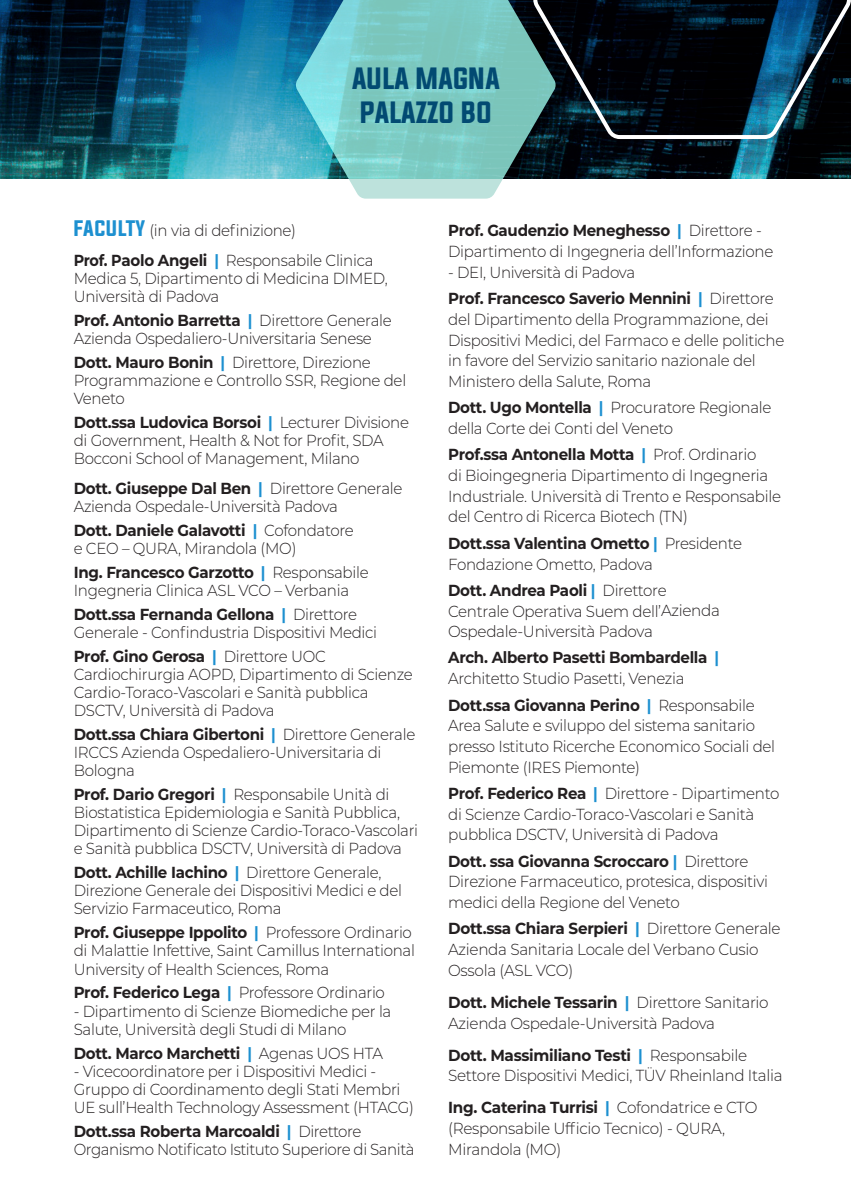
<style>
.page{position:relative;width:851px;height:1191px;background:#fff}
.page>*{position:absolute;margin:0;border:0;box-sizing:border-box;transform-origin:0 0}
.t1{font:26px/34px "Evogria";color:#024a72}
.t2{font:300 16px/18.2px "Montserrat";letter-spacing:-.02em;color:#231f20;scale:.94 1}
.t3{font:300 16px/20.6px "Montserrat";letter-spacing:-.02em;color:#231f20;scale:.95 1}
.t4{font:700 16px "Montserrat";letter-spacing:-.02em;color:#231f20;scale:.94 1}
.s1{font-family:"Evogria";font-weight:400;font-size:19px;color:#1d90d0}
.s2{font-weight:700}
.s3{font-weight:700;color:#1d90d0}
.s4{color:#1d90d0}
.s5{font-weight:300}
</style>
<div class="page">
<img style="left:0;top:0;width:850px;height:179px">
<svg style="left:295px;top:0;width:261px;height:199px;background:#79c1c0"></svg>
<svg style="left:529px;top:0;width:321px;height:141px;background:#10232d"></svg>
<p class="t1" style="left:352px;top:63px;width:149px">AULA MAGNA<br>PALAZZO BO</p>
<p class="t2" style="left:74px;top:215px;width:320px;line-height:29.4px"><span class="s1">FACULTY</span> (in via di definizione)<br><span class="s2">Prof. Paolo Angeli</span> <span class="s3">|</span> Responsabile Clinica</p>
<p class="t2" style="left:74px;top:268px;width:335px">Medica 5, Dipartimento di Medicina DIMED,<br>Università di Padova</p>
<p class="t2" style="left:74px;top:310px;width:340px"><span class="s2">Prof. Antonio Barretta</span> <span class="s3">|</span> Direttore Generale<br>Azienda Ospedaliero-Universitaria Senese</p>
<p class="t2" style="left:74px;top:352px;width:355px"><span class="s2">Dott. Mauro Bonin</span> <span class="s3">|</span> Direttore, Direzione<br>Programmazione e Controllo SSR, Regione del<br>Veneto</p>
<p class="t2" style="left:74px;top:412px;width:358px"><span class="s2">Dott.ssa Ludovica Borsoi</span> <span class="s3">|</span> Lecturer Divisione di Government, Health &amp; Not for Profit, SDA<br>Bocconi School of Management, Milano</p>
<p class="t2" style="left:74px;top:478px;width:351px"><span class="s2">Dott. Giuseppe Dal Ben</span> <span class="s3">|</span> Direttore Generale<br>Azienda Ospedale-Università Padova</p>
<p class="t2" style="left:74px;top:520px;width:299px"><span class="s2">Dott. Daniele Galavotti</span> <span class="s3">|</span> Cofondatore e CEO – QURA, Mirandola (MO)</p>
<p class="t2" style="left:74px;top:562px;width:315px"><span class="s2">Ing. Francesco Garzotto</span> <span class="s3">|</span> Responsabile<br>Ingegneria Clinica ASL VCO – Verbania</p>
<p class="t2" style="left:74px;top:604px;width:324px"><span class="s2">Dott.ssa Fernanda Gellona</span> <span class="s3">|</span> Direttore<br>Generale - Confindustria Dispositivi Medici</p>
<p class="t2" style="left:74px;top:646px;width:362px"><span class="s2">Prof. Gino Gerosa</span> <span class="s3">|</span> Direttore UOC Cardiochirurgia AOPD, Dipartimento di Scienze Cardio-Toraco-Vascolari e Sanità pubblica DSCTV, Università di Padova</p>
<p class="t2" style="left:74px;top:724px;width:365px"><span class="s2">Dott.ssa Chiara Gibertoni</span> <span class="s3">|</span> Direttore Generale<br>IRCCS Azienda Ospedaliero-Universitaria di<br>Bologna</p>
<p class="t2" style="left:74px;top:784px;width:368px"><span class="s2">Prof. Dario Gregori</span> <span class="s3">|</span> Responsabile Unità di Biostatistica Epidemiologia e Sanità Pubblica, Dipartimento di Scienze Cardio-Toraco-Vascolari e Sanità pubblica DSCTV, Università di Padova</p>
<p class="t2" style="left:74px;top:863px;width:351px"><span class="s2">Dott. Achille Iachino</span> <span class="s3">|</span> Direttore Generale,<br>Direzione Generale dei Dispositivi Medici e del<br>Servizio Farmaceutico, Roma</p>
<p class="t2" style="left:74px;top:923px;width:364px"><span class="s2">Prof. Giuseppe Ippolito</span> <span class="s3">|</span> Professore Ordinario di Malattie Infettive, Saint Camillus International<br>University of Health Sciences, Roma</p>
<p class="t2" style="left:74px;top:983px;width:332px"><span class="s2">Prof. Federico Lega</span> <span class="s3">|</span> Professore Ordinario</p>
<p class="t2" style="left:74px;top:1001px;width:339px">- Dipartimento di Scienze Biomediche per la<br>Salute, Università degli Studi di Milano</p>
<p class="t4" style="left:74px;top:1041px;width:330px">Dott. Marco Marchetti <span class="s4">|</span> <span class="s5">Agenas UOS HTA</span></p>
<p class="t2" style="left:74px;top:1061px;width:363px">- Vicecoordinatore per i Dispositivi Medici -<br>Gruppo di Coordinamento degli Stati Membri<br>UE sull’Health Technology Assessment (HTACG)</p>
<p class="t2" style="left:74px;top:1121px;width:364px"><span class="s2">Dott.ssa Roberta Marcoaldi</span> <span class="s3">|</span> Direttore<br>Organismo Notificato Istituto Superiore di Sanità</p>
<p class="t2" style="left:448px;top:220px;width:347px;line-height:20.6px"><span class="s2">Prof. Gaudenzio Meneghesso</span> <span class="s3">|</span> Direttore -<br>Dipartimento di Ingegneria dell’Informazione</p>
<p class="t2" style="left:448px;top:258px;width:348px;line-height:26.4px">- DEI, Università di Padova<br><span class="s2">Prof. Francesco Saverio Mennini</span> <span class="s3">|</span> Direttore</p>
<p class="t2" style="left:448px;top:308px;width:359px;line-height:20.6px">del Dipartimento della Programmazione, dei Dispositivi Medici, del Farmaco e delle politiche in favore del Servizio sanitario nazionale del Ministero della Salute, Roma</p>
<p class="t2" style="left:448px;top:397px;width:345px;line-height:20.6px"><span class="s2">Dott. Ugo Montella</span> <span class="s3">|</span> Procuratore Regionale della Corte dei Conti del Veneto</p>
<p class="t2" style="left:448px;top:444px;width:355px;line-height:20.6px"><span class="s2">Prof.ssa Antonella Motta</span> <span class="s3">|</span> Prof. Ordinario<br>di Bioingegneria Dipartimento di Ingegneria Industriale. Università di Trento e Responsabile del Centro di Ricerca Biotech (TN)</p>
<p class="t2" style="left:448px;top:532px;width:314px;line-height:20.6px"><span class="s2">Dott.ssa Valentina Ometto</span> <span class="s3">|</span> Presidente<br>Fondazione Ometto, Padova</p>
<p class="t2" style="left:448px;top:579px;width:290px;line-height:20.6px"><span class="s2">Dott. Andrea Paoli</span> <span class="s3">|</span> Direttore<br>Centrale Operativa Suem dell’Azienda<br>Ospedale-Università Padova</p>
<p class="t2" style="left:448px;top:647px;width:289px;line-height:20.6px"><span class="s2">Arch. Alberto Pasetti Bombardella</span> <span class="s3">|<br></span>Architetto Studio Pasetti, Venezia</p>
<p class="t2" style="left:448px;top:694px;width:349px;line-height:20.6px"><span class="s2">Dott.ssa Giovanna Perino</span> <span class="s3">|</span> Responsabile Area Salute e sviluppo del sistema sanitario presso Istituto Ricerche Economico Sociali del Piemonte (IRES Piemonte)</p>
<p class="t2" style="left:448px;top:782px;width:354px;line-height:20.6px"><span class="s2">Prof. Federico Rea</span> <span class="s3">|</span> Direttore - Dipartimento di Scienze Cardio-Toraco-Vascolari e Sanità pubblica DSCTV, Università di Padova</p>
<p class="t2" style="left:448px;top:850px;width:342px;line-height:20.6px"><span class="s2">Dott. ssa Giovanna Scroccaro</span> <span class="s3">|</span> Direttore<br>Direzione Farmaceutico, protesica, dispositivi medici della Regione del Veneto</p>
<p class="t3" style="left:448px;top:918px;width:351px"><span class="s2">Dott.ssa Chiara Serpieri</span> <span class="s3">|</span> Direttore Generale<br>Azienda Sanitaria Locale del Verbano Cusio<br>Ossola (ASL VCO)</p>
<p class="t3" style="left:448px;top:991px;width:339px"><span class="s2">Dott. Michele Tessarin</span> <span class="s3">|</span> Direttore Sanitario<br>Azienda Ospedale-Università Padova</p>
<p class="t3" style="left:448px;top:1044px;width:353px"><span class="s2">Dott. Massimiliano Testi</span> <span class="s3">|</span> Responsabile<br>Settore Dispositivi Medici, TÜV Rheinland Italia</p>
<p class="t3" style="left:448px;top:1097px;width:327px"><span class="s2">Ing. Caterina Turrisi</span> <span class="s3">|</span> Cofondatrice e CTO (Responsabile Ufficio Tecnico) - QURA,<br>Mirandola (MO)</p>
</div>
